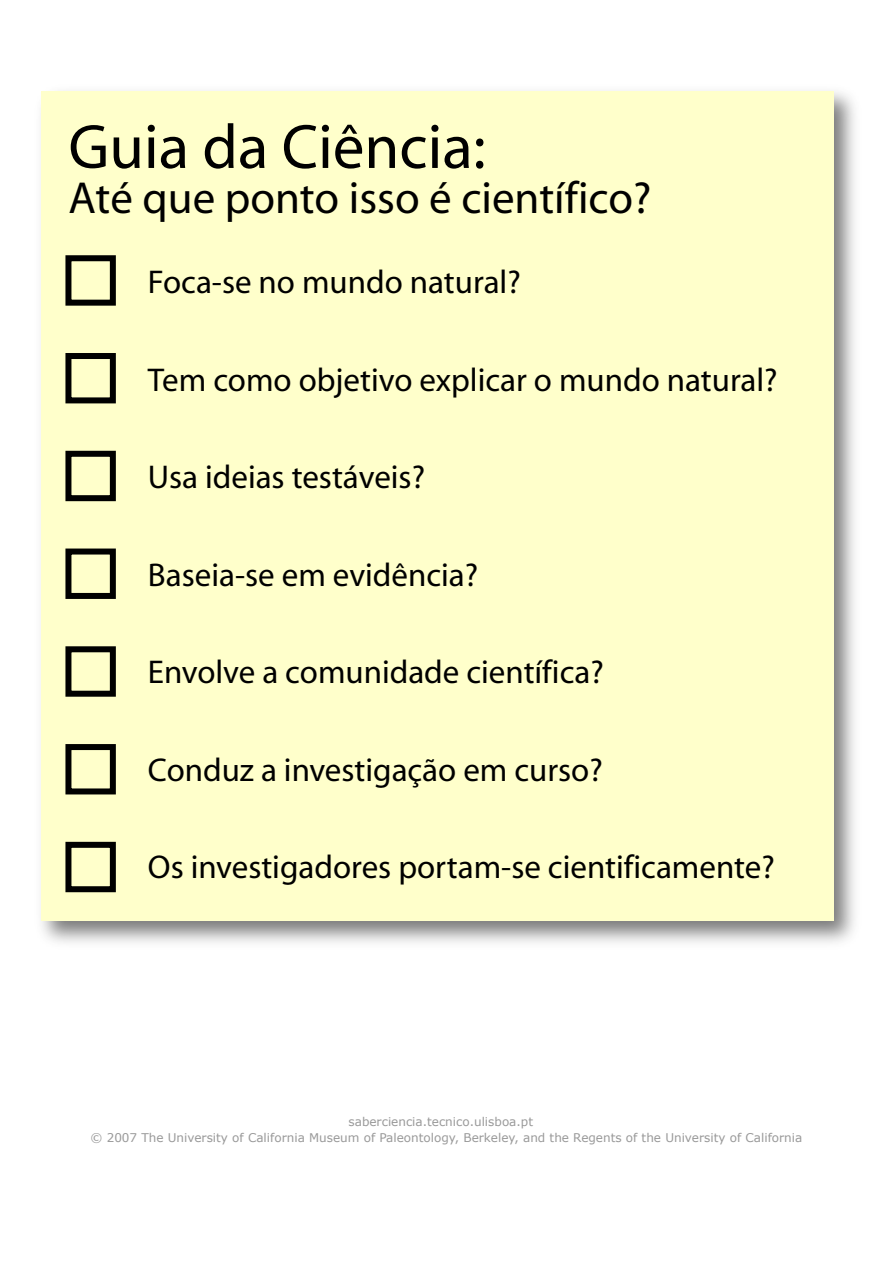
<style>
.page{position:relative;width:893px;height:1263px;background:#fff}
.page>*{position:absolute;margin:0;border:0;box-sizing:border-box;transform-origin:0 0}
.t1{font:63px "Myriad";color:#000}
.t2{font:45px "Myriad";color:#000}
.t3{font:33px "Myriad";color:#000}
.t4{font:12px/16.5px "Verdana";color:#999}
</style>
<div class="page">
<img style="left:42px;top:91px;width:813px;height:852px">
<div style="left:41px;top:91px;width:792px;height:830px;background:#ffffcb"></div>
<div style="left:65px;top:255px;width:51px;height:51px;border:6px solid #000"></div>
<div style="left:65px;top:353px;width:51px;height:50px;border:6px solid #000"></div>
<div style="left:65px;top:451px;width:51px;height:50px;border:6px solid #000"></div>
<div style="left:65px;top:548px;width:51px;height:51px;border:6px solid #000"></div>
<div style="left:65px;top:646px;width:51px;height:51px;border:6px solid #000"></div>
<div style="left:65px;top:744px;width:51px;height:50px;border:6px solid #000"></div>
<div style="left:65px;top:842px;width:51px;height:50px;border:6px solid #000"></div>
<h1 class="t1" style="left:68px;top:116px;width:419px">Guia da Ciência:</h1>
<h2 class="t2" style="left:68px;top:176px;width:584px">Até que ponto isso é científico?</h2>
<p class="t3" style="left:148px;top:266px;width:374px">Foca-se no mundo natural?</p>
<p class="t3" style="left:148px;top:363px;width:631px">Tem como objetivo explicar o mundo natural?</p>
<p class="t3" style="left:148px;top:461px;width:279px">Usa ideias testáveis?</p>
<p class="t3" style="left:148px;top:558px;width:332px">Baseia-se em evidência?</p>
<p class="t3" style="left:148px;top:656px;width:457px">Envolve a comunidade científica?</p>
<p class="t3" style="left:148px;top:753px;width:456px">Conduz a investigação em curso?</p>
<p class="t3" style="left:148px;top:851px;width:628px">Os investigadores portam-se cientificamente?</p>
<p class="t4" style="left:90px;top:1113px;width:713px;text-indent:258px">saberciencia.tecnico.ulisboa.pt<br>© 2007 The University of California Museum of Paleontology, Berkeley, and the Regents of the University of California</p>
</div>
